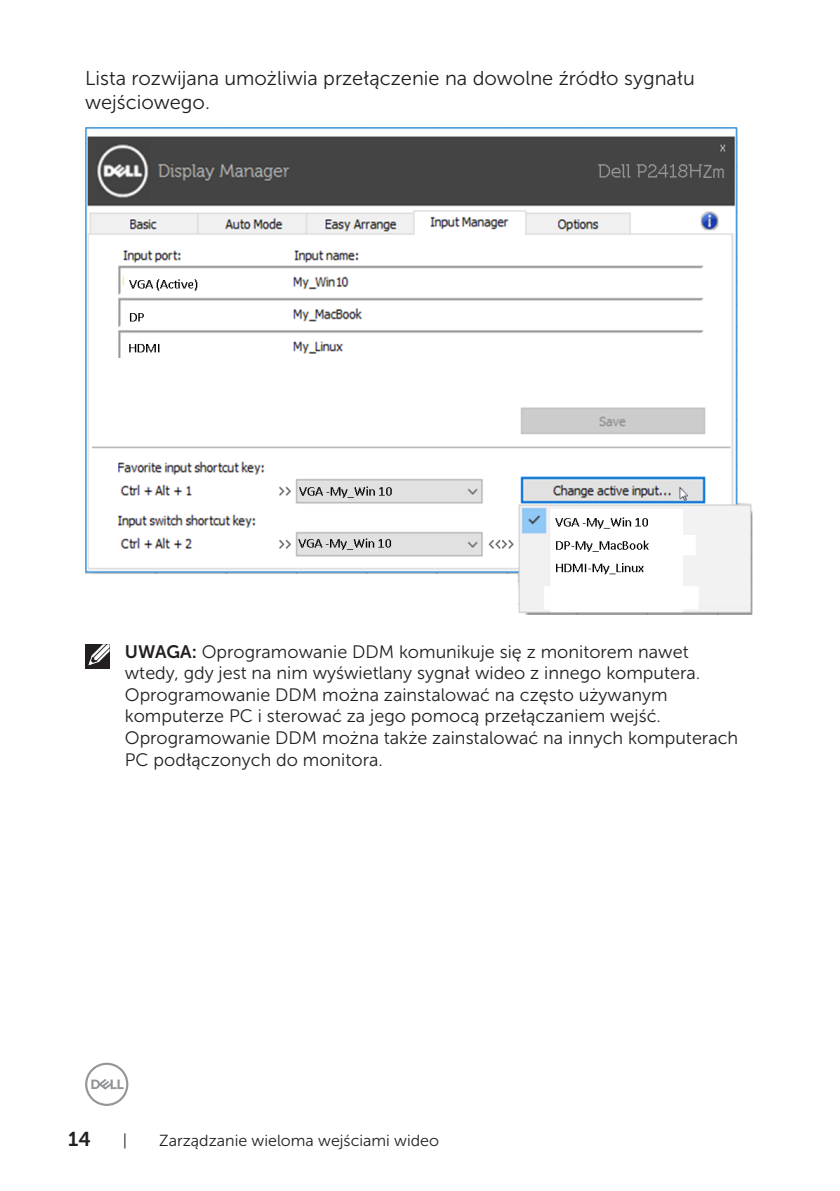
<style>
.page{position:relative;width:840px;height:1191px;background:#fff}
.page>*{position:absolute;margin:0;border:0;box-sizing:border-box;transform-origin:0 0}
.t1{font:20px/24px "Museo Sans For Dell 300";color:#231f20}
.t2{font:20px "Museo Sans For Dell 700";color:#231f20}
.t3{font:18.2px "Arial Narrow";color:#959595}
.text{font:18px/21.6px "Museo Sans For Dell 300";color:#231f20}
.t4{font:16px "Museo Sans For Dell 300";color:#231f20}
.s1{font-family:"Museo Sans For Dell 700"}
</style>
<div class="page">
<svg style="left:85px;top:1062px;width:43px;height:44px"></svg>
<img style="left:85px;top:127px;width:668px;height:487px">
<div style="left:701px;top:162px;width:14px;height:17px;background:#444"></div>
<div style="left:85px;top:644px;width:24px;height:24px;background:#231f20"></div>
<svg style="left:88px;top:644px;width:22px;height:22px"></svg>
<p class="t1" style="left:85px;top:66px;width:611px">Lista rozwijana umożliwia przełączenie na dowolne źródło sygnału wejściowego.</p>
<p class="t3" style="left:702px;top:158px;width:23px">Zm</p>
<p class="text" style="left:125px;top:640px;width:614px"><span class="s1">UWAGA:</span> Oprogramowanie DDM komunikuje się z monitorem nawet wtedy, gdy jest na nim wyświetlany sygnał wideo z innego komputera.<br>Oprogramowanie DDM można zainstalować na często używanym komputerze PC i sterować za jego pomocą przełączaniem wejść.<br>Oprogramowanie DDM można także zainstalować na innych komputerach PC podłączonych do monitora.</p>
<p class="t2" style="left:68px;top:1127px;width:24px">14</p>
<p class="t4" style="left:123px;top:1131px;width:6px">|</p>
<p class="t4" style="left:159px;top:1131px;width:281px">Zarządzanie wieloma wejściami wideo</p>
</div>
